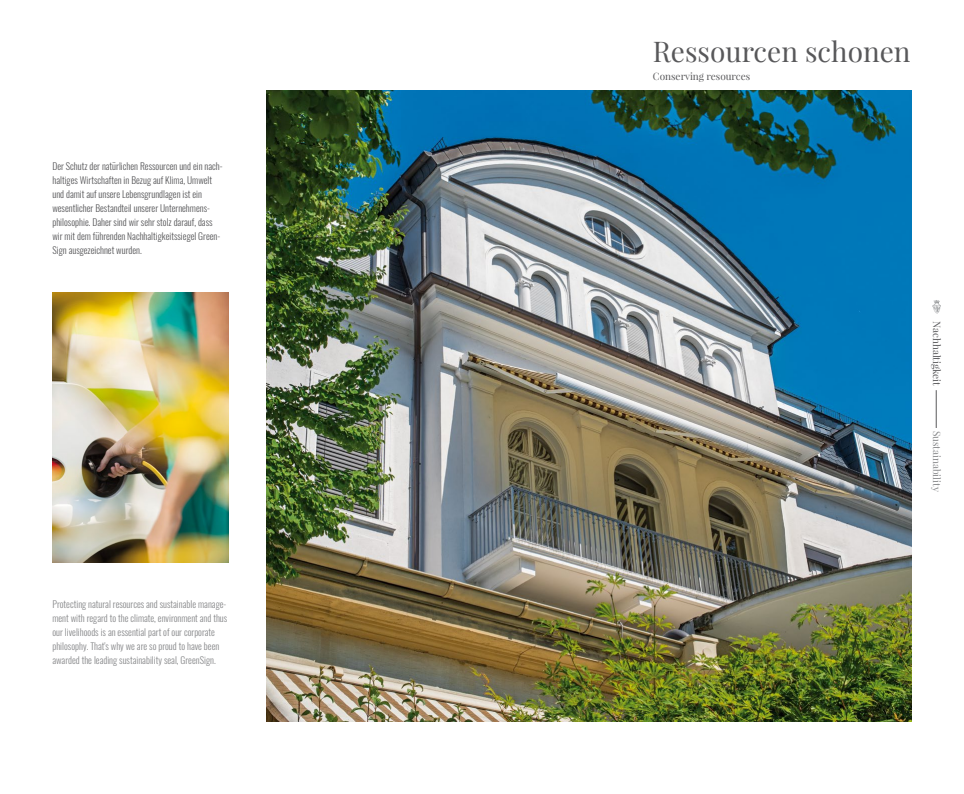
<style>
.page{position:relative;width:964px;height:794px;background:#fff}
.page>*{position:absolute;margin:0;border:0;box-sizing:border-box;transform-origin:0 0}
.t1{font:28px "Playfair Display";color:#58585a}
.t2{font:10px "Playfair Display";color:#58585a}
.t3{font:10px "Playfair Display";color:#87888a}
.t4{font:300 9.5px/14px "Oswald";color:#58585a}
.t5{font:300 9.5px/14px "Oswald";color:#87888a}
</style>
<div class="page">
<hr style="left:936px;top:390px;width:1px;height:38px;background:#58585a">
<img style="left:266px;top:91px;width:645px;height:630px">
<img style="left:52px;top:293px;width:176px;height:269px">
<svg style="left:932px;top:300px;width:9px;height:14px"></svg>
<p class="t4" style="left:52px;top:158px;width:172px">Der Schutz der natürlichen Ressourcen und ein nach&shy;haltiges Wirtschaften in Bezug auf Klima, Umwelt und damit auf unsere Lebensgrundlagen ist ein wesentlicher Bestandteil unserer Unternehmens&shy;philosophie. Daher sind wir sehr stolz darauf, dass wir mit dem führenden Nachhaltigkeitssiegel Green-Sign ausgezeichnet wurden.</p>
<p class="t5" style="left:52px;top:596px;width:176px">Protecting natural resources and sustainable manage&shy;ment with regard to the climate, environment and thus our livelihoods is an essential part of our corporate philosophy. That's why we are so proud to have been awarded the leading sustainability seal, GreenSign.</p>
<h1 class="t1" style="left:653px;top:33px;width:259px">Ressourcen schonen</h1>
<p class="t2" style="left:653px;top:69px;width:99px">Conserving resources</p>
<p class="t2" style="left:943px;top:321px;width:66px;rotate:90deg">Nachhaltigkeit</p>
<p class="t3" style="left:943px;top:430px;width:63px;rotate:90deg">Sustainability</p>
</div>
